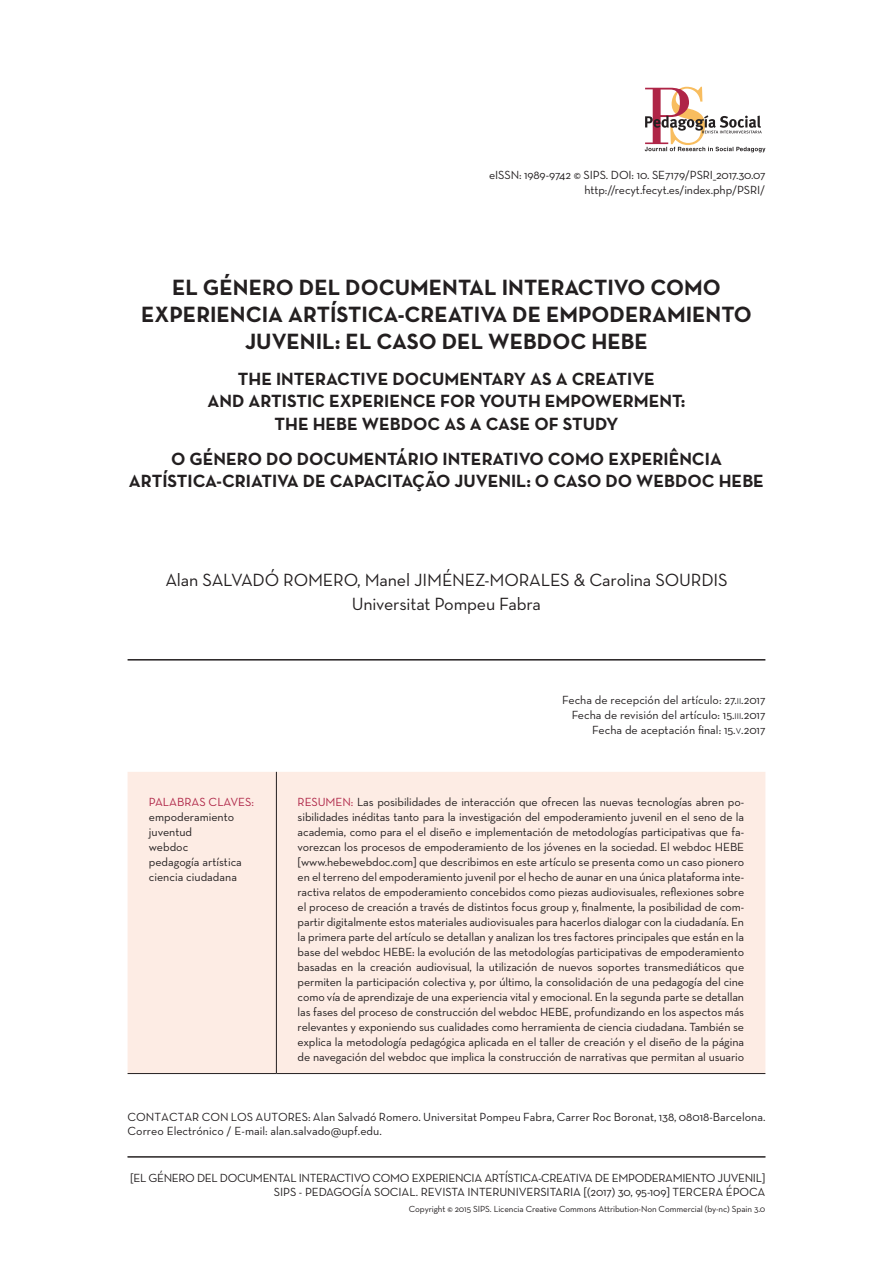
<style>
.page{position:relative;width:893px;height:1263px;background:#fff}
.page>*{position:absolute;margin:0;border:0;box-sizing:border-box;transform-origin:0 0}
._0Titulo1{font:700 22.5px/27px "Neutra Text";color:#231f20;text-align:center}
._0Titulo2{font:700 18px/22.5px "Neutra Text";color:#231f20;text-align:center}
._0Titulo3{font:700 18px/22.5px "Neutra Text";color:#231f20;text-align:center}
.Autor{font:18px "Neutra Text";letter-spacing:-.01em;color:#231f20}
.Universidad{font:18px "Neutra Text";letter-spacing:-.01em;color:#231f20}
.Resumen{font:12px/15px "Neutra Text";letter-spacing:-.01em;color:#231f20;text-align:justify}
.Contactar{font:12px/14.4px "Neutra Text";color:#231f20}
.Resumen-2{font:12px "Neutra Text";letter-spacing:-.03em;color:#231f20}
.Fecha1-2{font:12px "Neutra Text";color:#231f20}
.PalabrasClave{font:12px "Neutra Text";color:#231f20}
.Fecha3{font:12px "Neutra Text";color:#231f20}
.PalabrasClave-2{font:12px/15px "Neutra Text";color:#af2547}
.t1{font:9px "Neutra Text";letter-spacing:-.01em;color:#231f20}
.s1{color:#231f20}
.s2{font-family:"Neutra Text Book Alt";font-size:8.4px}
.s3{color:#af2547}
</style>
<div class="page">
<hr style="left:128px;top:1156px;width:637px;height:1px;background:#231f20">
<svg style="left:645px;top:87px;width:120px;height:65px"></svg>
<hr style="left:128px;top:659px;width:637px;height:1px;background:#231f20">
<div style="left:128px;top:772px;width:637px;height:301px;background:#fdece4"></div>
<hr style="left:276px;top:772px;width:1px;height:301px;background:#231f20">
<hr style="left:128px;top:1073px;width:148px;height:1px;background:#231f20">
<hr style="left:276px;top:1073px;width:489px;height:1px;background:#231f20">
<p class="Resumen" style="left:489px;top:167px;width:278px">eISSN: 1989-9742 © SIPS. DOI: 10. SE7179/PSRI_2017.30.07</p>
<p class="Resumen" style="left:585px;top:182px;width:182px">http://recyt.fecyt.es/index.php/PSRI/</p>
<p class="_0Titulo1" style="left:141px;top:274px;width:612px">EL GÉNERO DEL DOCUMENTAL INTERACTIVO COMO<br>EXPERIENCIA ARTÍSTICA-CREATIVA DE EMPODERAMIENTO<br>JUVENIL: EL CASO DEL WEBDOC HEBE</p>
<p class="_0Titulo2" style="left:208px;top:367px;width:479px">THE INTERACTIVE DOCUMENTARY AS A CREATIVE<br>AND ARTISTIC EXPERIENCE FOR YOUTH EMPOWERMENT:<br>THE HEBE WEBDOC AS A CASE OF STUDY</p>
<p class="_0Titulo3" style="left:129px;top:447px;width:636px">O GÉNERO DO DOCUMENTÁRIO INTERATIVO COMO EXPERIÊNCIA<br>ARTÍSTICA-CRIATIVA DE CAPACITAÇÃO JUVENIL: O CASO DO WEBDOC HEBE</p>
<p class="Autor" style="left:165px;top:568px;width:564px">Alan SALVADÓ ROMERO, Manel JIMÉNEZ-MORALES &amp; Carolina SOURDIS</p>
<p class="Universidad" style="left:352px;top:592px;width:191px">Universitat Pompeu Fabra</p>
<p class="PalabrasClave-2" style="left:149px;top:794px;width:107px">PALABRAS CLAVES: <span class="s1">empoderamiento</span></p>
<p class="PalabrasClave" style="left:149px;top:824px;width:45px">juventud</p>
<p class="PalabrasClave" style="left:149px;top:839px;width:41px">webdoc</p>
<p class="PalabrasClave" style="left:149px;top:854px;width:95px">pedagogía artística</p>
<p class="PalabrasClave" style="left:149px;top:869px;width:90px">ciencia ciudadana</p>
<p class="Fecha1-2" style="left:562px;top:692px;width:205px">Fecha de recepción del artículo: 27.<span class="s2">ii</span>.2017</p>
<p class="Fecha1-2" style="left:572px;top:707px;width:195px">Fecha de revisión del artículo: 15.<span class="s2">iii</span>.2017</p>
<p class="Fecha3" style="left:592px;top:722px;width:175px">Fecha de aceptación final: 15.<span class="s2">v</span>.2017</p>
<p class="Resumen" style="left:298px;top:794px;width:448px"><span class="s3">RESUMEN:</span> Las posibilidades de interacción que ofrecen las nuevas tecnologías abren po&shy;sibilidades inéditas tanto para la investigación del empoderamiento juvenil en el seno de la academia, como para el el diseño e implementación de metodologías participativas que fa&shy;vorezcan los procesos de empoderamiento de los jóvenes en la sociedad. El webdoc HEBE [www.hebewebdoc.com] que describimos en este artículo se presenta como un caso pionero en el terreno del empoderamiento juvenil por el hecho de aunar en una única plataforma inte&shy;ractiva relatos de empoderamiento concebidos como piezas audiovisuales, reflexiones sobre el proceso de creación a través de distintos focus group y, finalmente, la posibilidad de com&shy;partir digitalmente estos materiales audiovisuales para hacerlos dialogar con la ciudadanía. En la primera parte del artículo se detallan y analizan los tres factores principales que están en la base del webdoc HEBE: la evolución de las metodologías participativas de empoderamiento basadas en la creación audiovisual, la utilización de nuevos soportes transmediáticos que permiten la participación colectiva y, por último, la consolidación de una pedagogía del cine como vía de aprendizaje de una experiencia vital y emocional. En la segunda parte se detallan las fases del proceso de construcción del webdoc HEBE, profundizando en los aspectos más relevantes y exponiendo sus cualidades como herramienta de ciencia ciudadana. También se explica la metodología pedagógica aplicada en el taller de creación y el diseño de la página de navegación del webdoc que implica la construcción de narrativas que permitan al usuario</p>
<p class="Contactar" style="left:128px;top:1109px;width:639px">CONTACTAR CON LOS AUTORES: Alan Salvadó Romero. Universitat Pompeu Fabra, Carrer Roc Boronat, 138, 08018-Barcelona.<br>Correo Electrónico / E-mail: alan.salvado@upf.edu.</p>
<p class="Resumen-2" style="left:130px;top:1171px;width:637px">[EL GÉNERO DEL DOCUMENTAL INTERACTIVO COMO EXPERIENCIA ARTÍSTICA-CREATIVA DE EMPODERAMIENTO JUVENIL]</p>
<p class="Resumen" style="left:274px;top:1185px;width:493px">SIPS - PEDAGOGÍA SOCIAL. REVISTA INTERUNIVERSITARIA [(2017) 30, 95-109] TERCERA ÉPOCA</p>
<p class="t1" style="left:409px;top:1203px;width:358px">Copyright © 2015 SIPS. Licencia Creative Commons Attribution-Non Commercial (by-nc) Spain 3.0</p>
</div>
